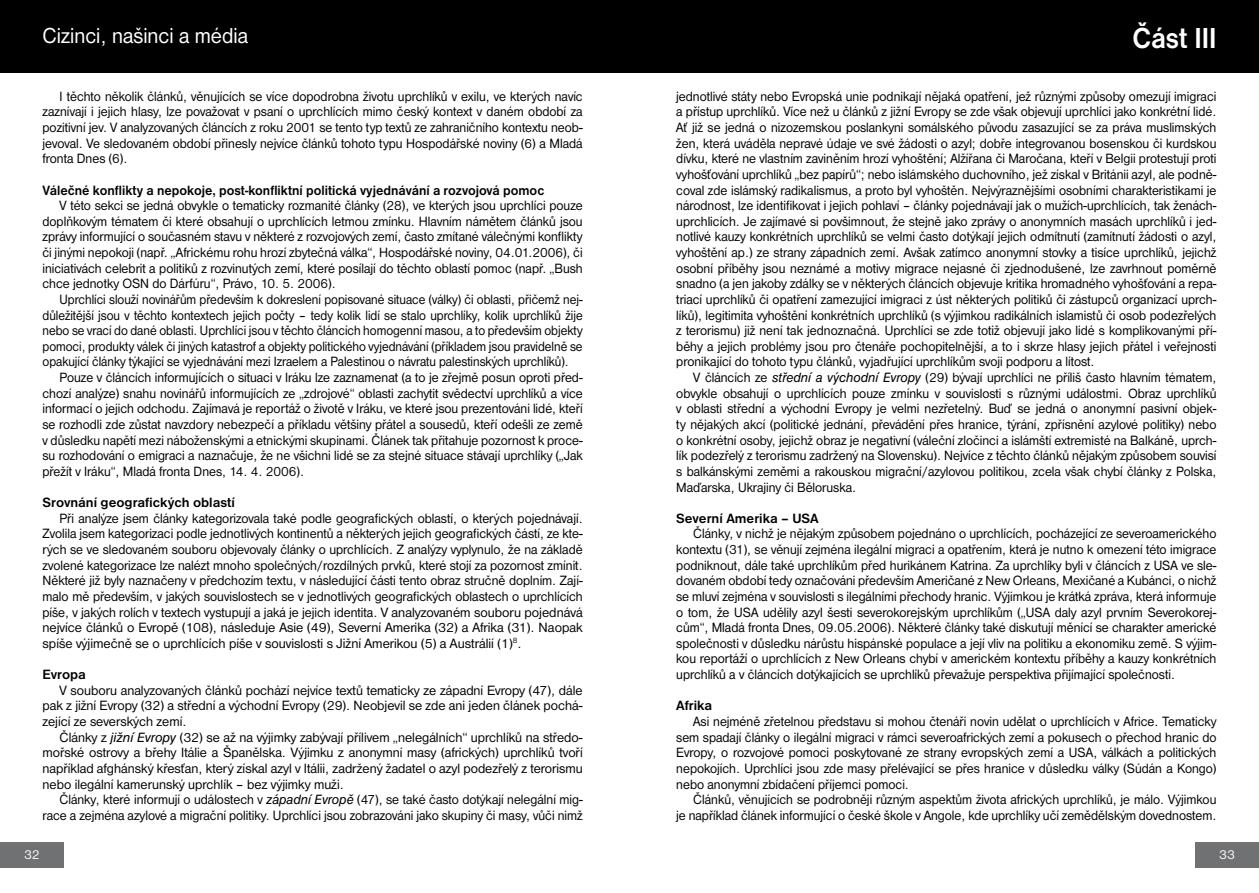
<style>
.page{position:relative;width:1259px;height:893px;background:#fff}
.page>*{position:absolute;margin:0;border:0;box-sizing:border-box;transform-origin:0 0}
.t1{font:700 30px "Nimbus Sans DOT";color:#fff;scale:.9 1}
.t2{font:22.5px "Nimbus Sans DOT";color:#fff;scale:.95 1}
.t3{font:13.95px/15.6px "Nimbus Sans DOT";color:#000;text-align:justify;scale:.95 1}
.t4{font:13.95px/15.6px "Nimbus Sans DOT";color:#000;text-align:justify}
.t5{font:13.95px/15.6px "Nimbus Sans DOT";color:#000;text-align:justify;scale:.92 1}
.t6{font:700 13.95px "Nimbus Sans DOT";color:#000;scale:.95 1}
.t7{font:700 13.95px "Nimbus Sans DOT";color:#000}
.t8{font:13.5px "Nimbus Sans DOT";color:#fff}
.s1{font-style:italic}
</style>
<div class="page">
<div style="left:0;top:0;width:629px;height:72px;background:#000"></div>
<div style="left:0;top:842px;width:64px;height:25px;background:#707173"></div>
<div style="left:1195px;top:842px;width:64px;height:25px;background:#707173"></div>
<div style="left:629px;top:0;width:630px;height:72px;background:#000"></div>
<h2 class="t2" style="left:43px;top:23px;width:218px">Cizinci, našinci a média</h2>
<p class="t3" style="left:43px;top:88px;width:570px;text-indent:17px">I těchto několik článků, věnujících se více dopodrobna životu uprchlíků v exilu, ve kterých navíc zaznívají i jejich hlasy, lze považovat v psaní o uprchlících mimo český kontext v daném období za pozitivní jev. V analyzovaných článcích z roku 2001 se tento typ textů ze zahraničního kontextu neob&shy;jevoval. Ve sledovaném období přinesly nejvíce článků tohoto typu Hospodářské noviny (6) a Mladá fronta Dnes (6).</p>
<p class="t6" style="left:43px;top:182px;width:530px">Válečné konflikty a nepokoje, post-konfliktní politická vyjednávání a rozvojová pomoc</p>
<p class="t3" style="left:43px;top:198px;width:570px;text-indent:17px">V této sekci se jedná obvykle o tematicky rozmanité články (28), ve kterých jsou uprchlíci pouze doplňkovým tématem či které obsahují o uprchlících letmou zmínku. Hlavním námětem článků jsou zprávy informující o současném stavu v některé z rozvojových zemí, často zmítané válečnými konflikty či jinými nepokoji (např. „Africkému rohu hrozí zbytečná válka“, Hospodářské noviny, 04.01.2006), či iniciativách celebrit a politiků z rozvinutých zemí, které posílají do těchto oblastí pomoc (např. „Bush chce jednotky OSN do Dárfúru“, Právo, 10. 5. 2006).</p>
<p class="t5" style="left:43px;top:292px;width:589px;text-indent:17px">Uprchlíci slouží novinářům především k dokreslení popisované situace (války) či oblasti, přičemž nej&shy;důležitější jsou v těchto kontextech jejich počty – tedy kolik lidí se stalo uprchlíky, kolik uprchlíků žije nebo se vrací do dané oblasti. Uprchlíci jsou v těchto článcích homogenní masou, a to především objekty pomoci, produkty válek či jiných katastrof a objekty politického vyjednávání (příkladem jsou pravidelně se opakující články týkající se vyjednávání mezi Izraelem a Palestinou o návratu palestinských uprchlíků).</p>
<p class="t3" style="left:43px;top:370px;width:570px;text-indent:17px">Pouze v článcích informujících o situaci v Iráku lze zaznamenat (a to je zřejmě posun oproti před&shy;chozí analýze) snahu novinářů informujících ze „zdrojové“ oblasti zachytit svědectví uprchlíků a více informací o jejich odchodu. Zajímavá je reportáž o životě v Iráku, ve které jsou prezentováni lidé, kteří se rozhodli zde zůstat navzdory nebezpečí a příkladu většiny přátel a sousedů, kteří odešli ze země v důsledku napětí mezi náboženskými a etnickými skupinami. Článek tak přitahuje pozornost k proce&shy;su rozhodování o emigraci a naznačuje, že ne všichni lidé se za stejné situace stávají uprchlíky („Jak přežít v Iráku“, Mladá fronta Dnes, 14. 4. 2006).</p>
<p class="t7" style="left:43px;top:495px;width:194px">Srovnání geografických oblastí</p>
<p class="t3" style="left:43px;top:510px;width:570px;text-indent:17px">Při analýze jsem články kategorizovala také podle geografických oblastí, o kterých pojednávají.<br>Zvolila jsem kategorizaci podle jednotlivých kontinentů a některých jejich geografických částí, ze kte&shy;rých se ve sledovaném souboru objevovaly články o uprchlících. Z analýzy vyplynulo, že na základě zvolené kategorizace lze nalézt mnoho společných/rozdílných prvků, které stojí za pozornost zmínit.<br>Některé již byly naznačeny v předchozím textu, v následující části tento obraz stručně doplním. Zají&shy;malo mě především, v jakých souvislostech se v jednotlivých geografických oblastech o uprchlících píše, v jakých rolích v textech vystupují a jaká je jejich identita. V analyzovaném souboru pojednává nejvíce článků o Evropě (108), následuje Asie (49), Severní Amerika (32) a Afrika (31). Naopak spíše výjimečně se o uprchlících píše v souvislosti s Jižní Amerikou (5) a Austrálií (1)<sup>8</sup>.</p>
<p class="t7" style="left:43px;top:667px;width:45px">Evropa</p>
<p class="t4" style="left:43px;top:682px;width:542px;text-indent:17px">V souboru analyzovaných článků pochází nejvíce textů tematicky ze západní Evropy (47), dále pak z jižní Evropy (32) a střední a východní Evropy (29). Neobjevil se zde ani jeden článek pochá&shy;zející ze severských zemí.</p>
<p class="t4" style="left:43px;top:729px;width:542px;text-indent:17px">Články z <span class="s1">jižní Evropy</span> (32) se až na výjimky zabývají přílivem „nelegálních“ uprchlíků na středo&shy;mořské ostrovy a břehy Itálie a Španělska. Výjimku z anonymní masy (afrických) uprchlíků tvoří například afghánský křesťan, který získal azyl v Itálii, zadržený žadatel o azyl podezřelý z terorismu nebo ilegální kamerunský uprchlík – bez výjimky muži.</p>
<p class="t3" style="left:43px;top:792px;width:570px;text-align:right">Články, které informují o událostech v <span class="s1">západní Evropě</span> (47), se také často dotýkají nelegální mig&shy;race a zejména azylové a migrační politiky. Uprchlíci jsou zobrazováni jako skupiny či masy, vůči nimž</p>
<h1 class="t1" style="left:1132px;top:21px;width:95px">Část III</h1>
<p class="t3" style="left:676px;top:88px;width:570px">jednotlivé státy nebo Evropská unie podnikají nějaká opatření, jež různými způsoby omezují imigraci a přístup uprchlíků. Více než u článků z jižní Evropy se zde však objevují uprchlíci jako konkrétní lidé.<br>Ať již se jedná o nizozemskou poslankyni somálského původu zasazující se za práva muslimských žen, která uváděla nepravé údaje ve své žádosti o azyl; dobře integrovanou bosenskou či kurdskou dívku, které ne vlastním zaviněním hrozí vyhoštění; Alžířana či Maročana, kteří v Belgii protestují proti vyhošťování uprchlíků „bez papírů“; nebo islámského duchovního, jež získal v Británii azyl, ale podně&shy;coval zde islámský radikalismus, a proto byl vyhoštěn. Nejvýraznějšími osobními charakteristikami je národnost, lze identifikovat i jejich pohlaví – články pojednávají jak o mužích-uprchlících, tak ženách&shy;uprchlicích. Je zajímavé si povšimnout, že stejně jako zprávy o anonymních masách uprchlíků i jed&shy;notlivé kauzy konkrétních uprchlíků se velmi často dotýkají jejich odmítnutí (zamítnutí žádosti o azyl, vyhoštění ap.) ze strany západních zemí. Avšak zatímco anonymní stovky a tisíce uprchlíků, jejichž osobní příběhy jsou neznámé a motivy migrace nejasné či zjednodušené, lze zavrhnout poměrně snadno (a jen jakoby zdálky se v některých článcích objevuje kritika hromadného vyhošťování a repa&shy;triací uprchlíků či opatření zamezující imigraci z úst některých politiků či zástupců organizací uprch&shy;líků), legitimita vyhoštění konkrétních uprchlíků (s výjimkou radikálních islamistů či osob podezřelých z terorismu) již není tak jednoznačná. Uprchlíci se zde totiž objevují jako lidé s komplikovanými pří&shy;běhy a jejich problémy jsou pro čtenáře pochopitelnější, a to i skrze hlasy jejich přátel i veřejnosti pronikající do tohoto typu článků, vyjadřující uprchlíkům svoji podporu a lítost.</p>
<p class="t3" style="left:676px;top:370px;width:570px;text-indent:17px">V článcích ze <span class="s1">střední a východní Evropy</span> (29) bývají uprchlíci ne příliš často hlavním tématem, obvykle obsahují o uprchlících pouze zmínku v souvislosti s různými událostmi. Obraz uprchlíků v oblasti střední a východní Evropy je velmi nezřetelný. Buď se jedná o anonymní pasivní objek&shy;ty nějakých akcí (politické jednání, převádění přes hranice, týrání, zpřísnění azylové politiky) nebo o konkrétní osoby, jejichž obraz je negativní (váleční zločinci a islámští extremisté na Balkáně, uprch&shy;lík podezřelý z terorismu zadržený na Slovensku). Nejvíce z těchto článků nějakým způsobem souvisí s balkánskými zeměmi a rakouskou migrační/azylovou politikou, zcela však chybí články z Polska, Maďarska, Ukrajiny či Běloruska.</p>
<p class="t7" style="left:676px;top:510px;width:144px">Severní Amerika – USA</p>
<p class="t3" style="left:676px;top:526px;width:570px;text-indent:17px">Články, v nichž je nějakým způsobem pojednáno o uprchlících, pocházející ze severoamerického kontextu (31), se věnují zejména ilegální migraci a opatřením, která je nutno k omezení této imigrace podniknout, dále také uprchlíkům před hurikánem Katrina. Za uprchlíky byli v článcích z USA ve sle&shy;dovaném období tedy označováni především Američané z New Orleans, Mexičané a Kubánci, o nichž se mluví zejména v souvislosti s ilegálními přechody hranic. Výjimkou je krátká zpráva, která informuje o tom, že USA udělily azyl šesti severokorejským uprchlíkům („USA daly azyl prvním Severokorej&shy;cům“, Mladá fronta Dnes, 09.05.2006). Některé články také diskutují měnící se charakter americké společnosti v důsledku nárůstu hispánské populace a její vliv na politiku a ekonomiku země. S výjim&shy;kou reportáží o uprchlících z New Orleans chybí v americkém kontextu příběhy a kauzy konkrétních uprchlíků a v článcích dotýkajících se uprchlíků převažuje perspektiva přijímající společnosti.</p>
<p class="t7" style="left:676px;top:698px;width:37px">Afrika</p>
<p class="t3" style="left:676px;top:714px;width:570px;text-indent:17px">Asi nejméně zřetelnou představu si mohou čtenáři novin udělat o uprchlících v Africe. Tematicky sem spadají články o ilegální migraci v rámci severoafrických zemí a pokusech o přechod hranic do Evropy, o rozvojové pomoci poskytované ze strany evropských zemí a USA, válkách a politických nepokojích. Uprchlíci jsou zde masy přelévající se přes hranice v důsledku války (Súdán a Kongo) nebo anonymní zbídačení příjemci pomoci.</p>
<p class="t3" style="left:676px;top:792px;width:570px;text-align:right">Článků, věnujících se podrobněji různým aspektům života afrických uprchlíků, je málo. Výjimkou<br>je například článek informující o české škole v Angole, kde uprchlíky učí zemědělským dovednostem.</p>
<p class="t8" style="left:24px;top:847px;width:17px">32</p>
<p class="t8" style="left:1219px;top:847px;width:9px">33</p>
</div>
